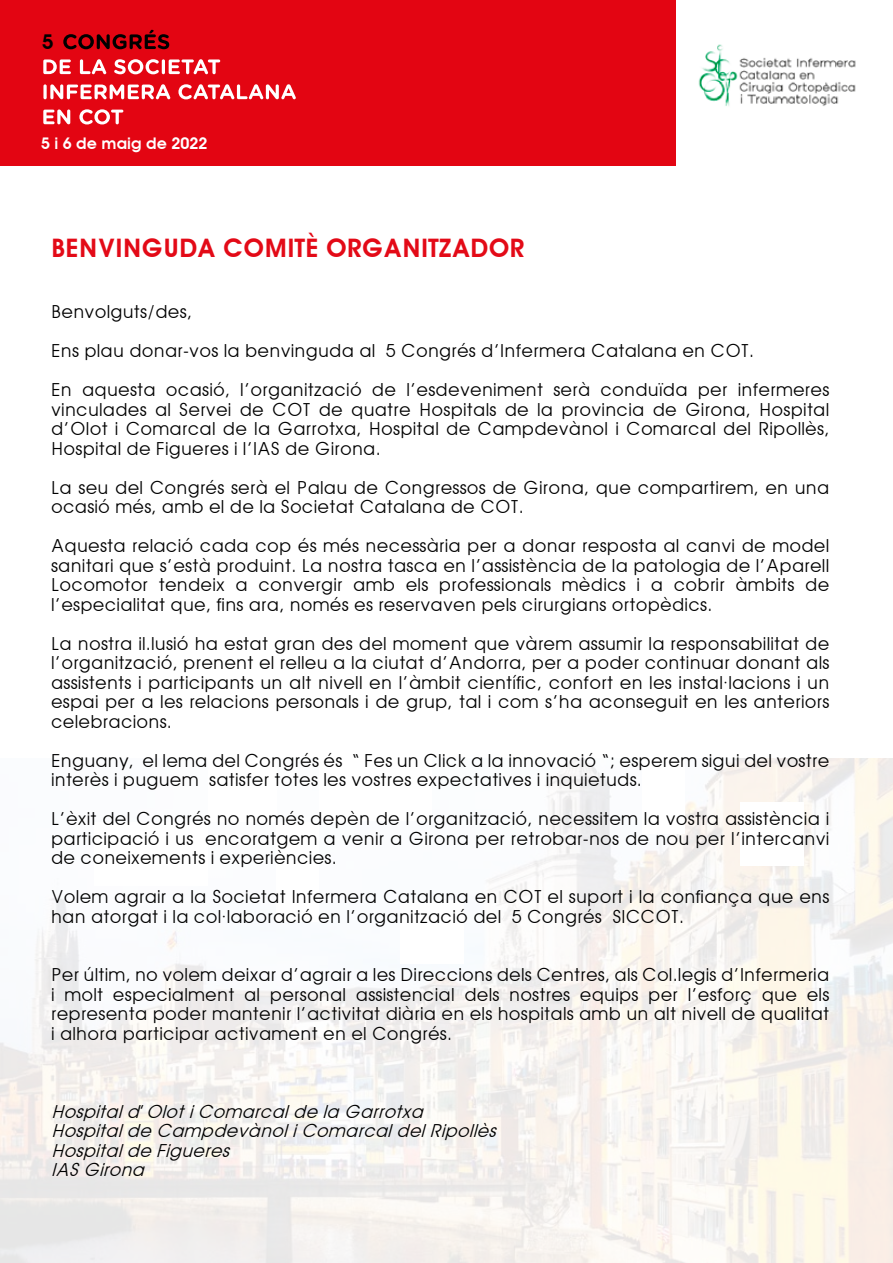
<style>
.page{position:relative;width:893px;height:1263px;background:#fff}
.page>*{position:absolute;margin:0;border:0;box-sizing:border-box;transform-origin:0 0}
.t1{font:600 25.5px "Avant Garde";color:#e30a17}
.t2{font:600 20.4px "Avant Garde";color:#000}
.t3{font:18px/19.5px "Avant Garde";letter-spacing:.01em;color:#000;text-align:justify}
.t4{font:italic 18px/19.5px "Avant Garde";color:#000}
.t5{font:600 16.05px "Avant Garde";color:#fff}
.s1{font-style:normal}
</style>
<div class="page">
<div style="left:0;top:0;width:893px;height:166px;background:#e30512"></div>
<svg style="left:63px;top:30px;width:106px;height:19px"></svg>
<svg style="left:43px;top:59px;width:28px;height:15px"></svg>
<svg style="left:80px;top:59px;width:26px;height:15px"></svg>
<svg style="left:114px;top:59px;width:45px;height:15px"></svg>
<hr style="left:162px;top:59px;width:3px;height:15px;background:#fff;border-radius:2px">
<svg style="left:169px;top:59px;width:51px;height:15px"></svg>
<svg style="left:43px;top:84px;width:4px;height:15px"></svg>
<svg style="left:50px;top:84px;width:120px;height:15px"></svg>
<svg style="left:178px;top:84px;width:118px;height:15px"></svg>
<svg style="left:43px;top:109px;width:27px;height:15px"></svg>
<svg style="left:79px;top:109px;width:44px;height:15px"></svg>
<div style="left:676px;top:0;width:217px;height:166px;background:#fff"></div>
<img style="left:698px;top:44px;width:158px;height:62px">
<hr style="left:0;top:0;width:1px;height:166px;background:#fff">
<p class="t2" style="left:42px;top:29px;width:13px">5</p>
<p class="t5" style="left:41px;top:134px;width:168px">5 i 6 de maig de 2022</p>
<h1 class="t1" style="left:51px;top:232px;width:475px">BENVINGUDA COMITÈ ORGANITZADOR</h1>
<p class="t3" style="left:51px;top:292px;width:780px;line-height:39px;text-align:left">Benvolguts/des,<br>Ens plau donar-vos la benvinguda al 5 Congrés d’Infermera Catalana en COT.<br>En aquesta ocasió, l’organització de l’esdeveniment serà conduïda per infermeres</p>
<p class="t3" style="left:51px;top:400px;width:780px">vinculades al Servei de COT de quatre Hospitals de la provincia de Girona, Hospital d’Olot i Comarcal de la Garrotxa, Hospital de Campdevànol i Comarcal del Ripollès, Hospital de Figueres i l’IAS de Girona.</p>
<p class="t3" style="left:51px;top:478px;width:780px">La seu del Congrés serà el Palau de Congressos de Girona, que compartirem, en una ocasió més, amb el de la Societat Catalana de COT.</p>
<p class="t3" style="left:51px;top:536px;width:780px">Aquesta relació cada cop és més necessària per a donar resposta al canvi de model sanitari que s’està produint. La nostra tasca en l’assistència de la patologia de l’Aparell Locomotor tendeix a convergir amb els professionals mèdics i a cobrir àmbits de l’especialitat que, fins ara, només es reservaven pels cirurgians ortopèdics.</p>
<p class="t3" style="left:51px;top:634px;width:780px">La nostra il.lusió ha estat gran des del moment que vàrem assumir la responsabilitat de l’organització, prenent el relleu a la ciutat d’Andorra, per a poder continuar donant als assistents i participants un alt nivell en l’àmbit científic, confort en les instal·lacions i un espai per a les relacions personals i de grup, tal i com s’ha aconseguit en les anteriors celebracions.</p>
<p class="t3" style="left:51px;top:751px;width:780px">Enguany, el lema del Congrés és “ Fes un Click a la innovació “; esperem sigui del vostre interès i puguem satisfer totes les vostres expectatives i inquietuds.</p>
<p class="t3" style="left:51px;top:809px;width:780px">L’èxit del Congrés no només depèn de l’organització, necessitem la vostra assistència i participació i us encoratgem a venir a Girona per retrobar-nos de nou per l’intercanvi de coneixements i experiències.</p>
<p class="t3" style="left:51px;top:887px;width:780px">Volem agrair a la Societat Infermera Catalana en COT el suport i la confiança que ens han atorgat i la col·laboració en l’organització del 5 Congrés SICCOT.</p>
<p class="t3" style="left:51px;top:965px;width:780px">Per últim, no volem deixar d’agrair a les Direccions dels Centres, als Col.legis d’Infermeria i molt especialment al personal assistencial dels nostres equips per l’esforç que els representa poder mantenir l’activitat diària en els hospitals amb un alt nivell de qualitat i alhora participar activament en el Congrés.</p>
<p class="t4" style="left:51px;top:1102px;width:452px">Hospitald<span class="s1">’</span> OlotiComarcalde la Garrotxa<br>Hospitalde CampdevànoliComarcaldelRipollès<br>Hospitalde Figueres<br>IASGirona</p>
</div>
